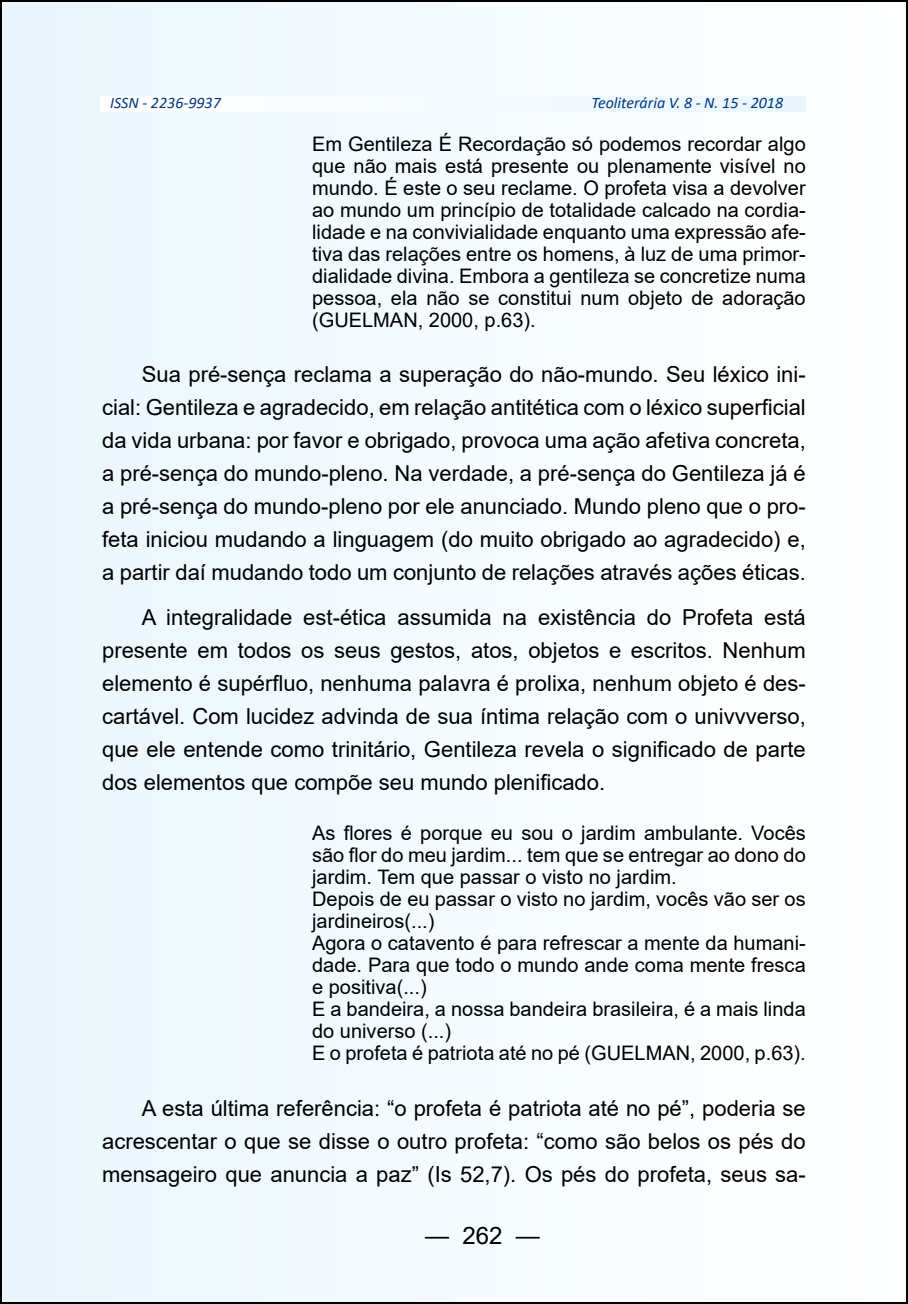
<style>
.page{position:relative;width:908px;height:1304px;background:#fff}
.page>*{position:absolute;margin:0;border:0;box-sizing:border-box;transform-origin:0 0}
.t1{font:24px "Arial";color:#000}
.t2{font:22px/33px "Arial";color:#000;text-align:justify}
.t3{font:20px/22px "Arial";color:#000;text-align:justify}
.t4{font:italic 16px "Calibri";color:#003882}
</style>
<div class="page">
<div style="left:1px;top:1px;width:905px;height:1302px;background:#f4fbfe"></div>
<p class="t4" style="left:110px;top:92px;width:112px">ISSN - 2236-9937</p>
<p class="t4" style="left:591px;top:92px;width:193px">Teoliterária V. 8 - N. 15 - 2018</p>
<p class="t3" style="left:312px;top:132px;width:495px">Em Gentileza É Recordação só podemos recordar algo que não mais está presente ou plenamente visível no mundo. É este o seu reclame. O profeta visa a devolver ao mundo um princípio de totalidade calcado na cordia&shy;lidade e na convivialidade enquanto uma expressão afe&shy;tiva das relações entre os homens, à luz de uma primor&shy;dialidade divina. Embora a gentileza se concretize numa pessoa, ela não se constitui num objeto de adoração (GUELMAN, 2000, p.63).</p>
<p class="t2" style="left:102px;top:358px;width:704px;text-indent:40px">Sua pré-sença reclama a superação do não-mundo. Seu léxico ini&shy;cial: Gentileza e agradecido, em relação antitética com o léxico superficial da vida urbana: por favor e obrigado, provoca uma ação afetiva concreta, a pré-sença do mundo-pleno. Na verdade, a pré-sença do Gentileza já é a pré-sença do mundo-pleno por ele anunciado. Mundo pleno que o pro&shy;feta iniciou mudando a linguagem (do muito obrigado ao agradecido) e, a partir daí mudando todo um conjunto de relações através ações éticas.</p>
<p class="t2" style="left:102px;top:600px;width:704px;text-indent:40px">A integralidade est-ética assumida na existência do Profeta está presente em todos os seus gestos, atos, objetos e escritos. Nenhum elemento é supérfluo, nenhuma palavra é prolixa, nenhum objeto é des&shy;cartável. Com lucidez advinda de sua íntima relação com o univvverso, que ele entende como trinitário, Gentileza revela o significado de parte dos elementos que compõe seu mundo plenificado.</p>
<p class="t3" style="left:312px;top:822px;width:495px;text-align:left">As flores é porque eu sou o jardim ambulante. Vocês são flor do meu jardim... tem que se entregar ao dono do jardim. Tem que passar o visto no jardim.<br>Depois de eu passar o visto no jardim, vocês vão ser os jardineiros(...)<br>Agora o catavento é para refrescar a mente da humani&shy;dade. Para que todo o mundo ande coma mente fresca e positiva(...)<br>E a bandeira, a nossa bandeira brasileira, é a mais linda do universo (...)<br>E o profeta é patriota até no pé (GUELMAN, 2000, p.63).</p>
<p class="t2" style="left:102px;top:1091px;width:705px;text-indent:40px">A esta última referência: “o profeta é patriota até no pé”, poderia se acrescentar o que se disse o outro profeta: “como são belos os pés do mensageiro que anuncia a paz” (Is 52,7). Os pés do profeta, seus sa-</p>
<p class="t1" style="left:425px;top:1218px;width:116px">— 262 —</p>
</div>
